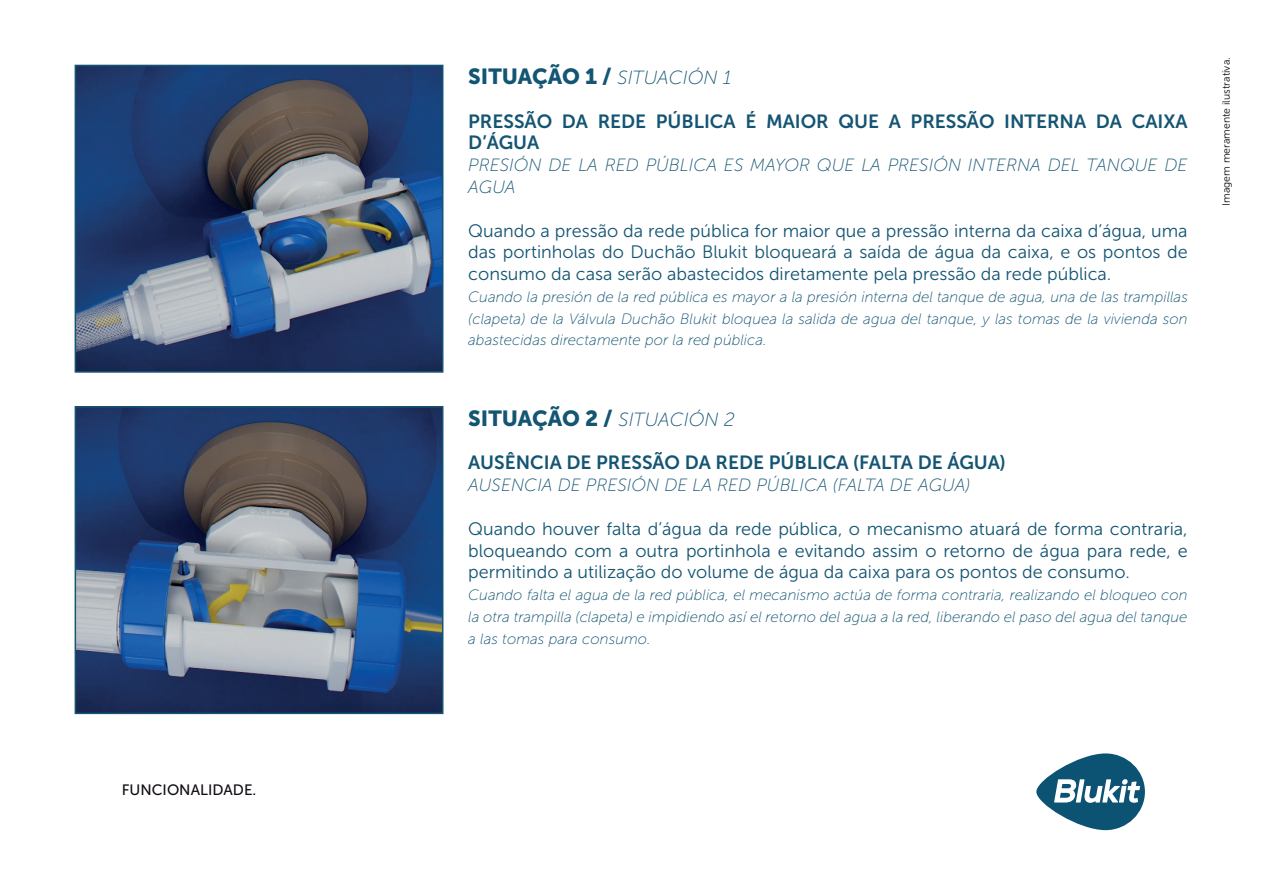
<style>
.page{position:relative;width:1263px;height:893px;background:#fff}
.page>*{position:absolute;margin:0;border:0;box-sizing:border-box;transform-origin:0 0}
.t1{font:21.75px "Museo Sans 900";color:#145573}
.t2{font:19.05px/21.8px "Museo Sans 700";color:#145573}
.t3{font:18px/21.8px "Museo Sans 300";color:#145573;text-align:justify}
.t4{font:italic 17.7px/21.8px "Museo Sans 100";color:#145573}
.t5{font:italic 15px/21.8px "Museo Sans 100";color:#145573;text-align:justify}
.t6{font:15px "Museo Sans 500";color:#110b13}
.t7{font:10.5px "Museo Sans 300";color:#110b13}
.s1{font-family:"Museo Sans 100";font-style:italic;font-size:19.05px}
</style>
<div class="page">
<svg style="left:75px;top:406px;width:368px;height:308px;background:#485b7b"></svg>
<svg style="left:75px;top:65px;width:368px;height:308px;background:#425779"></svg>
<svg style="left:1036px;top:753px;width:109px;height:77px"></svg>
<p class="t6" style="left:122px;top:782px;width:136px">FUNCIONALIDADE.</p>
<h1 class="t1" style="left:468px;top:64px;width:265px">SITUAÇÃO 1 / <span class="s1">SITUACIÓN 1</span></h1>
<p class="t2" style="left:468px;top:110px;width:721px">PRESSÃO DA REDE PÚBLICA É MAIOR QUE A PRESSÃO INTERNA DA CAIXA<br>D’ÁGUA</p>
<p class="t4" style="left:468px;top:154px;width:721px">PRESIÓN DE LA RED PÚBLICA ES MAYOR QUE LA PRESIÓN INTERNA DEL TANQUE DE<br>AGUA</p>
<p class="t3" style="left:468px;top:220px;width:721px">Quando a pressão da rede pública for maior que a pressão interna da caixa d’água, uma das portinholas do Duchão Blukit bloqueará a saída de água da caixa, e os pontos de consumo da casa serão abastecidos diretamente pela pressão da rede pública.</p>
<p class="t5" style="left:468px;top:286px;width:721px">Cuando la presión de la red pública es mayor a la presión interna del tanque de agua, una de las trampillas (clapeta) de la Válvula Duchão Blukit bloquea la salida de agua del tanque, y las tomas de la vivienda son abastecidas directamente por la red pública.</p>
<h1 class="t1" style="left:468px;top:406px;width:268px">SITUAÇÃO 2 / <span class="s1">SITUACIÓN 2</span></h1>
<p class="t2" style="left:468px;top:452px;width:539px">AUSÊNCIA DE PRESSÃO DA REDE PÚBLICA (FALTA DE ÁGUA)</p>
<p class="t4" style="left:468px;top:474px;width:504px">AUSENCIA DE PRESIÓN DE LA RED PÚBLICA (FALTA DE AGUA)</p>
<p class="t3" style="left:468px;top:518px;width:721px">Quando houver falta d’água da rede pública, o mecanismo atuará de forma contraria, bloqueando com a outra portinhola e evitando assim o retorno de água para rede, e permitindo a utilização do volume de água da caixa para os pontos de consumo.</p>
<p class="t5" style="left:468px;top:584px;width:721px">Cuando falta el agua de la red pública, el mecanismo actúa de forma contraria, realizando el bloqueo con la otra trampilla (clapeta) e impidiendo así el retorno del agua a la red, liberando el paso del agua del tanque a las tomas para consumo.</p>
<p class="t7" style="left:1220px;top:206px;width:150px;rotate:-90deg">Imagem meramente ilustrativa.</p>
</div>
